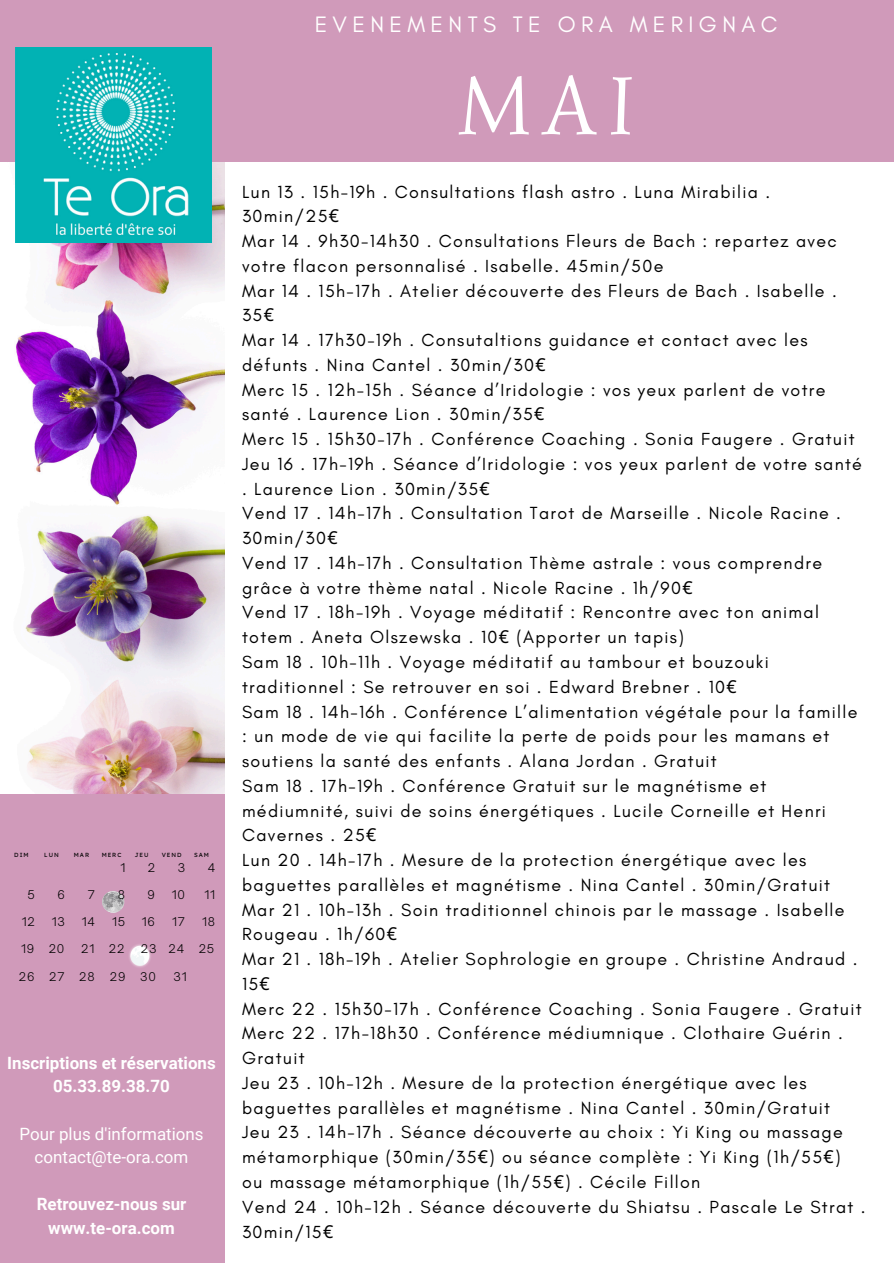
<style>
.page{position:relative;width:894px;height:1264px;background:#fff}
.page>*{position:absolute;margin:0;border:0;box-sizing:border-box;transform-origin:0 0}
.t1{font:84.9px "Simonetta";color:#fff}
.t2{font:22.8px "Glacial Indifference";letter-spacing:.235em;color:#fff}
.t3{font:17.85px/24.8px "Glacial Indifference";letter-spacing:.075em;color:#000}
.t4{font:700 16.95px/23.7px "Roboto";color:#fff;text-align:center}
.t5{font:16.95px/23.7px "Roboto";color:#fff;text-align:center}
.t6{font:300 11.55px "Open Sauce One";letter-spacing:.075em;color:#000}
.t7{font:6px "Lexend Deca";letter-spacing:.155em;color:#000}
.s1{font-family:"Noto Sans"}
</style>
<div class="page">
<img style="left:16px;top:162px;width:208px;height:632px">
<div style="left:0;top:0;width:893px;height:162px;background:#d09aba"></div>
<div style="left:0;top:794px;width:224px;height:468px;background:#d09aba"></div>
<img style="left:15px;top:47px;width:196px;height:196px">
<svg style="left:102px;top:891px;width:22px;height:22px"></svg>
<img style="left:129px;top:944px;width:22px;height:23px">
<p class="t7" style="left:14px;top:850px;width:16px">DIM</p>
<p class="t7" style="left:44px;top:850px;width:16px">LUN</p>
<p class="t7" style="left:74px;top:850px;width:17px">MAR</p>
<p class="t7" style="left:102px;top:850px;width:21px">MERC</p>
<p class="t7" style="left:135px;top:850px;width:15px">JEU</p>
<p class="t7" style="left:162px;top:850px;width:21px">VEND</p>
<p class="t7" style="left:194px;top:850px;width:16px">SAM</p>
<p class="t6" style="left:148px;top:860px;width:9px">2</p>
<p class="t6" style="left:147px;top:887px;width:9px">9</p>
<p class="t6" style="left:142px;top:914px;width:15px">16</p>
<p class="t6" style="left:178px;top:860px;width:9px">3</p>
<p class="t6" style="left:172px;top:887px;width:15px">10</p>
<p class="t6" style="left:172px;top:914px;width:14px">17</p>
<p class="t6" style="left:120px;top:860px;width:6px">1</p>
<p class="t6" style="left:208px;top:860px;width:9px">4</p>
<p class="t6" style="left:118px;top:887px;width:9px">8</p>
<p class="t6" style="left:58px;top:887px;width:9px">6</p>
<p class="t6" style="left:52px;top:914px;width:15px">13</p>
<p class="t6" style="left:49px;top:941px;width:17px">20</p>
<p class="t6" style="left:28px;top:887px;width:9px">5</p>
<p class="t6" style="left:22px;top:914px;width:15px">12</p>
<p class="t6" style="left:21px;top:941px;width:15px">19</p>
<p class="t6" style="left:88px;top:887px;width:9px">7</p>
<p class="t6" style="left:82px;top:914px;width:15px">14</p>
<p class="t6" style="left:81px;top:941px;width:15px">21</p>
<p class="t6" style="left:204px;top:887px;width:12px">11</p>
<p class="t6" style="left:202px;top:914px;width:14px">18</p>
<p class="t6" style="left:112px;top:914px;width:15px">15</p>
<p class="t6" style="left:109px;top:941px;width:17px">22</p>
<p class="t6" style="left:141px;top:941px;width:17px">23</p>
<p class="t6" style="left:169px;top:941px;width:17px">24</p>
<p class="t6" style="left:199px;top:941px;width:17px">25</p>
<p class="t6" style="left:19px;top:969px;width:17px">26</p>
<p class="t6" style="left:49px;top:969px;width:17px">27</p>
<p class="t6" style="left:79px;top:969px;width:17px">28</p>
<p class="t6" style="left:110px;top:969px;width:17px">29</p>
<h3 class="t6" style="left:140px;top:969px;width:17px">30</h3>
<h4 class="t6" style="left:173px;top:969px;width:15px">31</h4>
<h4 class="t4" style="left:7px;top:1050px;width:210px">Inscriptions et réservations<br>05.33.89.38.70</h4>
<p class="t5" style="left:19px;top:1121px;width:186px">Pour plus d'informations contact@te-ora.com</p>
<p class="t4" style="left:37px;top:1192px;width:151px">Retrouvez-nous sur www.te-ora.com</p>
<p class="t2" style="left:314px;top:11px;width:464px">EVENEMENTS TE ORA MERIGNAC</p>
<h1 class="t1" style="left:458px;top:53px;width:177px">MAI</h1>
<p class="t3" style="left:242px;top:179px;width:624px">Lun 13 . 15h-19h . Consultations flash astro . Luna Mirabilia .<br>30min/25<span class="s1">€<br></span>Mar 14 . 9h30-14h30 . Consultations Fleurs de Bach : repartez avec votre flacon personnalisé . Isabelle. 45min/50e<br>Mar 14 . 15h-17h . Atelier découverte des Fleurs de Bach . Isabelle .<br>35<span class="s1">€<br></span>Mar 14 . 17h30-19h . Consutaltions guidance et contact avec les défunts . Nina Cantel . 30min/30<span class="s1">€<br></span>Merc 15 . 12h-15h . Séance d’Iridologie : vos yeux parlent de votre santé . Laurence Lion . 30min/35<span class="s1">€<br></span>Merc 15 . 15h30-17h . Conférence Coaching . Sonia Faugere . Gratuit Jeu 16 . 17h-19h . Séance d’Iridologie : vos yeux parlent de votre santé . Laurence Lion . 30min/35<span class="s1">€<br></span>Vend 17 . 14h-17h . Consultation Tarot de Marseille . Nicole Racine .<br>30min/30<span class="s1">€<br></span>Vend 17 . 14h-17h . Consultation Thème astrale : vous comprendre grâce à votre thème natal . Nicole Racine . 1h/90<span class="s1">€<br></span>Vend 17 . 18h-19h . Voyage méditatif : Rencontre avec ton animal totem . Aneta Olszewska . 10<span class="s1">€</span> (Apporter un tapis)<br>Sam 18 . 10h-11h . Voyage méditatif au tambour et bouzouki traditionnel : Se retrouver en soi . Edward Brebner . 10<span class="s1">€<br></span>Sam 18 . 14h-16h . Conférence L’alimentation végétale pour la famille : un mode de vie qui facilite la perte de poids pour les mamans et soutiens la santé des enfants . Alana Jordan . Gratuit<br>Sam 18 . 17h-19h . Conférence Gratuit sur le magnétisme et médiumnité, suivi de soins énergétiques . Lucile Corneille et Henri Cavernes . 25<span class="s1">€<br></span>Lun 20 . 14h-17h . Mesure de la protection énergétique avec les baguettes parallèles et magnétisme . Nina Cantel . 30min/Gratuit Mar 21 . 10h-13h . Soin traditionnel chinois par le massage . Isabelle Rougeau . 1h/60<span class="s1">€<br></span>Mar 21 . 18h-19h . Atelier Sophrologie en groupe . Christine Andraud .<br>15<span class="s1">€<br></span>Merc 22 . 15h30-17h . Conférence Coaching . Sonia Faugere . Gratuit Merc 22 . 17h-18h30 . Conférence médiumnique . Clothaire Guérin .<br>Gratuit<br>Jeu 23 . 10h-12h . Mesure de la protection énergétique avec les baguettes parallèles et magnétisme . Nina Cantel . 30min/Gratuit<br>Jeu 23 . 14h-17h . Séance découverte au choix : Yi King ou massage métamorphique (30min/35<span class="s1">€</span>) ou séance complète : Yi King (1h/55<span class="s1">€</span>)<br>ou massage métamorphique (1h/55<span class="s1">€</span>) . Cécile Fillon<br>Vend 24 . 10h-12h . Séance découverte du Shiatsu . Pascale Le Strat .<br>30min/15<span class="s1">€</span></p>
</div>
